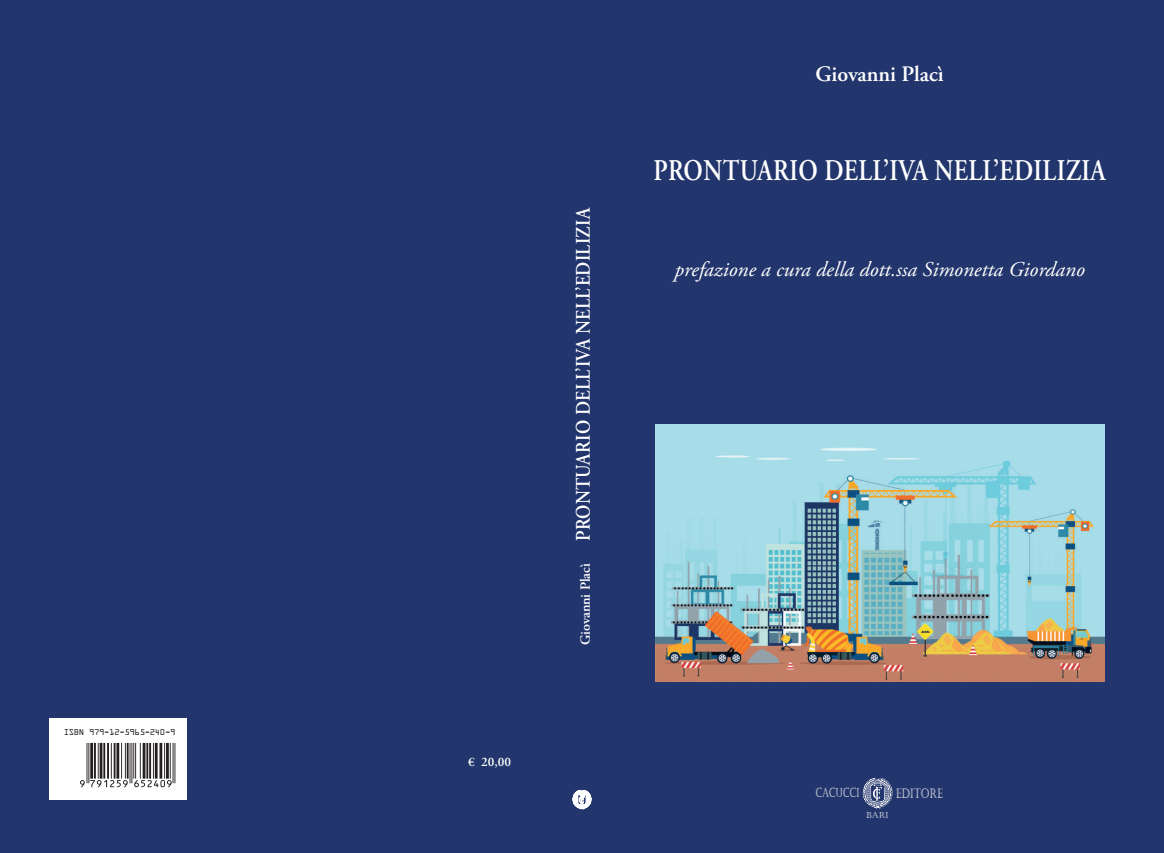
<style>
.page{position:relative;width:1164px;height:853px;background:#fff}
.page>*{position:absolute;margin:0;border:0;box-sizing:border-box;transform-origin:0 0}
.t1{font:600 30px "Adobe Garamond Pro";letter-spacing:.015em;color:#fff;scale:.82 1}
.t2{font:600 22px "Adobe Garamond Pro";color:#fff}
.t3{font:italic 21px "Adobe Garamond Pro";color:#fff}
.t4{font:600 20.7px "Adobe Garamond Pro";letter-spacing:.015em;color:#fff;scale:.87 1}
.t5{font:13.4px "Castellar";color:#fff;scale:.74 1}
.t6{font:600 13px "Adobe Garamond Pro";color:#fff}
.t7{font:12.8px "Castellar";color:#fff;scale:.67 1}
.t8{font:9px "OCRA Extended";letter-spacing:-.03em;color:#231f20}
.t9{font:8.5px "Castellar";color:#fff}
.s1{font-size:14px}
</style>
<div class="page">
<div style="left:0;top:0;width:1164px;height:852px;background:#22356c"></div>
<img style="left:655px;top:424px;width:449px;height:257px">
<svg style="left:863px;top:778px;width:30px;height:30px"></svg>
<div style="left:50px;top:718px;width:137px;height:81px;background:#fff"></div>
<svg style="left:573px;top:789px;width:18px;height:19px"></svg>
<hr style="left:174px;top:742px;width:1px;height:40px;background:#231f20">
<hr style="left:173px;top:742px;width:1px;height:40px;background:#231f20">
<hr style="left:170px;top:742px;width:1px;height:36px;background:#231f20">
<hr style="left:166px;top:742px;width:3px;height:36px;background:#231f20">
<hr style="left:164px;top:742px;width:1px;height:36px;background:#231f20">
<hr style="left:159px;top:742px;width:3px;height:36px;background:#231f20">
<hr style="left:155px;top:742px;width:3px;height:36px;background:#231f20">
<hr style="left:153px;top:742px;width:1px;height:36px;background:#231f20">
<hr style="left:149px;top:742px;width:2px;height:36px;background:#231f20">
<hr style="left:146px;top:742px;width:2px;height:36px;background:#231f20">
<hr style="left:143px;top:742px;width:2px;height:36px;background:#231f20">
<hr style="left:140px;top:742px;width:1px;height:36px;background:#231f20">
<hr style="left:135px;top:742px;width:1px;height:36px;background:#231f20">
<hr style="left:133px;top:742px;width:1px;height:36px;background:#231f20">
<hr style="left:131px;top:742px;width:1px;height:40px;background:#231f20">
<hr style="left:130px;top:742px;width:1px;height:40px;background:#231f20">
<hr style="left:127px;top:742px;width:2px;height:36px;background:#231f20">
<hr style="left:125px;top:742px;width:1px;height:36px;background:#231f20">
<hr style="left:121px;top:742px;width:1px;height:36px;background:#231f20">
<hr style="left:116px;top:742px;width:3px;height:36px;background:#231f20">
<hr style="left:114px;top:742px;width:2px;height:36px;background:#231f20">
<hr style="left:111px;top:742px;width:1px;height:36px;background:#231f20">
<hr style="left:107px;top:742px;width:2px;height:36px;background:#231f20">
<hr style="left:103px;top:742px;width:2px;height:36px;background:#231f20">
<hr style="left:100px;top:742px;width:2px;height:36px;background:#231f20">
<hr style="left:98px;top:742px;width:1px;height:36px;background:#231f20">
<hr style="left:94px;top:742px;width:2px;height:36px;background:#231f20">
<hr style="left:90px;top:742px;width:3px;height:36px;background:#231f20">
<hr style="left:88px;top:742px;width:1px;height:40px;background:#231f20">
<hr style="left:87px;top:742px;width:1px;height:40px;background:#231f20">
<svg style="left:80px;top:779px;width:92px;height:7px"></svg>
<p class="t8" style="left:64px;top:727px;width:113px">ISBN 979-12-5965-240-9</p>
<p class="t6" style="left:468px;top:754px;width:45px">€ 20,00</p>
<p class="t4" style="left:571px;top:644px;width:504px;rotate:-90deg"><span class="s1">Giovanni Placì</span> PRONTUARIO DELL’IVA NELL’EDILIZIA</p>
<p class="t2" style="left:815px;top:61px;width:130px">Giovanni Placì</p>
<h1 class="t1" style="left:653px;top:153px;width:553px">PRONTUARIO DELL’IVA NELL’EDILIZIA</h1>
<p class="t3" style="left:674px;top:257px;width:412px">prefazione a cura della dott.ssa Simonetta Giordano</p>
<p class="t7" style="left:815px;top:785px;width:67px">CACUCCI</p>
<p class="t5" style="left:896px;top:785px;width:65px">EDITORE</p>
<p class="t9" style="left:866px;top:809px;width:24px">BARI</p>
</div>
